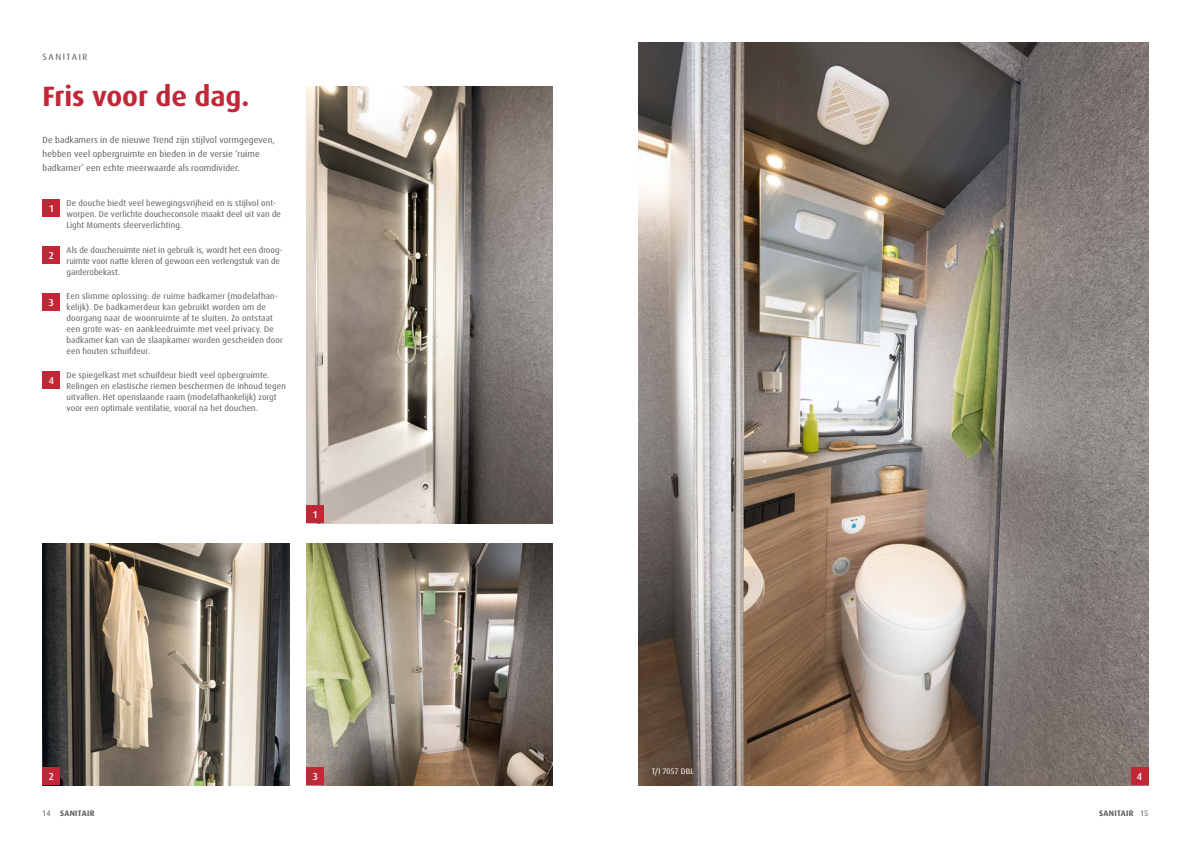
<style>
.page{position:relative;width:1191px;height:842px;background:#fff}
.page>*{position:absolute;margin:0;border:0;box-sizing:border-box;transform-origin:0 0}
.t1{font:700 28px "Dax Pro";letter-spacing:-.005em;color:#c12736}
.t2{font:500 10px "Dax Pro";color:#fff}
.t3{font:9px/14px "Dax Pro";letter-spacing:.01em;color:#58595b}
.t4{font:9px "Dax Pro";letter-spacing:.175em;color:#58595b}
.t5{font:8.5px/11px "Dax Pro";letter-spacing:.015em;color:#58595b}
.t6{font:700 8px "Dax Pro";letter-spacing:.04em;color:#58595b}
.t7{font:8px "Dax Pro";letter-spacing:.02em;color:#fff}
.s1{font-weight:400}
</style>
<div class="page">
<img style="left:638px;top:43px;width:510px;height:742px">
<div style="left:1130px;top:767px;width:18px;height:18px;background:#c12736"></div>
<img style="left:306px;top:87px;width:247px;height:436px">
<div style="left:306px;top:505px;width:18px;height:18px;background:#c12736"></div>
<img style="left:43px;top:544px;width:246px;height:241px">
<img style="left:306px;top:544px;width:247px;height:241px">
<div style="left:43px;top:767px;width:17px;height:18px;background:#c12736"></div>
<div style="left:306px;top:767px;width:18px;height:18px;background:#c12736"></div>
<div style="left:43px;top:199px;width:17px;height:18px;background:#c12736"></div>
<div style="left:43px;top:246px;width:17px;height:18px;background:#c12736"></div>
<div style="left:43px;top:293px;width:17px;height:18px;background:#c12736"></div>
<div style="left:43px;top:371px;width:17px;height:18px;background:#c12736"></div>
<p class="t4" style="left:43px;top:51px;width:46px">SANITAIR</p>
<h1 class="t1" style="left:43px;top:78px;width:208px">Fris voor de dag.</h1>
<p class="t3" style="left:43px;top:133px;width:234px">De badkamers in de nieuwe Trend zijn stijlvol vormgegeven, hebben veel opbergruimte en bieden in de versie ‘ruime badkamer’ een echte meerwaarde als roomdivider.</p>
<p class="t2" style="left:49px;top:202px;width:6px">1</p>
<p class="t2" style="left:49px;top:249px;width:7px">2</p>
<p class="t2" style="left:49px;top:296px;width:6px">3</p>
<p class="t2" style="left:49px;top:374px;width:7px">4</p>
<p class="t5" style="left:67px;top:198px;width:216px">De douche biedt veel bewegingsvrijheid en is stijlvol ont&shy;worpen. De verlichte doucheconsole maakt deel uit van de<br>Light Moments sfeerverlichting.</p>
<p class="t5" style="left:67px;top:245px;width:217px">Als de doucheruimte niet in gebruik is, wordt het een droog&shy;ruimte voor natte kleren of gewoon een verlengstuk van de garderobekast.</p>
<p class="t5" style="left:67px;top:291px;width:218px">Een slimme oplossing: de ruime badkamer (modelafhan&shy;kelijk). De badkamerdeur kan gebruikt worden om de doorgang naar de woonruimte af te sluiten. Zo ontstaat een grote was- en aankleedruimte met veel privacy. De badkamer kan van de slaapkamer worden gescheiden door een houten schuifdeur.</p>
<p class="t5" style="left:67px;top:369px;width:221px">De spiegelkast met schuifdeur biedt veel opbergruimte.<br>Relingen en elastische riemen beschermen de inhoud tegen uitvallen. Het openslaande raam (modelafhankelijk) zorgt voor een optimale ventilatie, vooral na het douchen.</p>
<p class="t2" style="left:313px;top:508px;width:6px">1</p>
<p class="t2" style="left:49px;top:770px;width:7px">2</p>
<p class="t2" style="left:313px;top:770px;width:6px">3</p>
<p class="t7" style="left:652px;top:766px;width:43px">T/I 7057 DBL</p>
<p class="t2" style="left:1136px;top:770px;width:7px">4</p>
<p class="t6" style="left:43px;top:808px;width:53px"><span class="s1">14</span> SANITAIR</p>
<p class="t6" style="left:1099px;top:808px;width:51px">SANITAIR <span class="s1">15</span></p>
</div>
